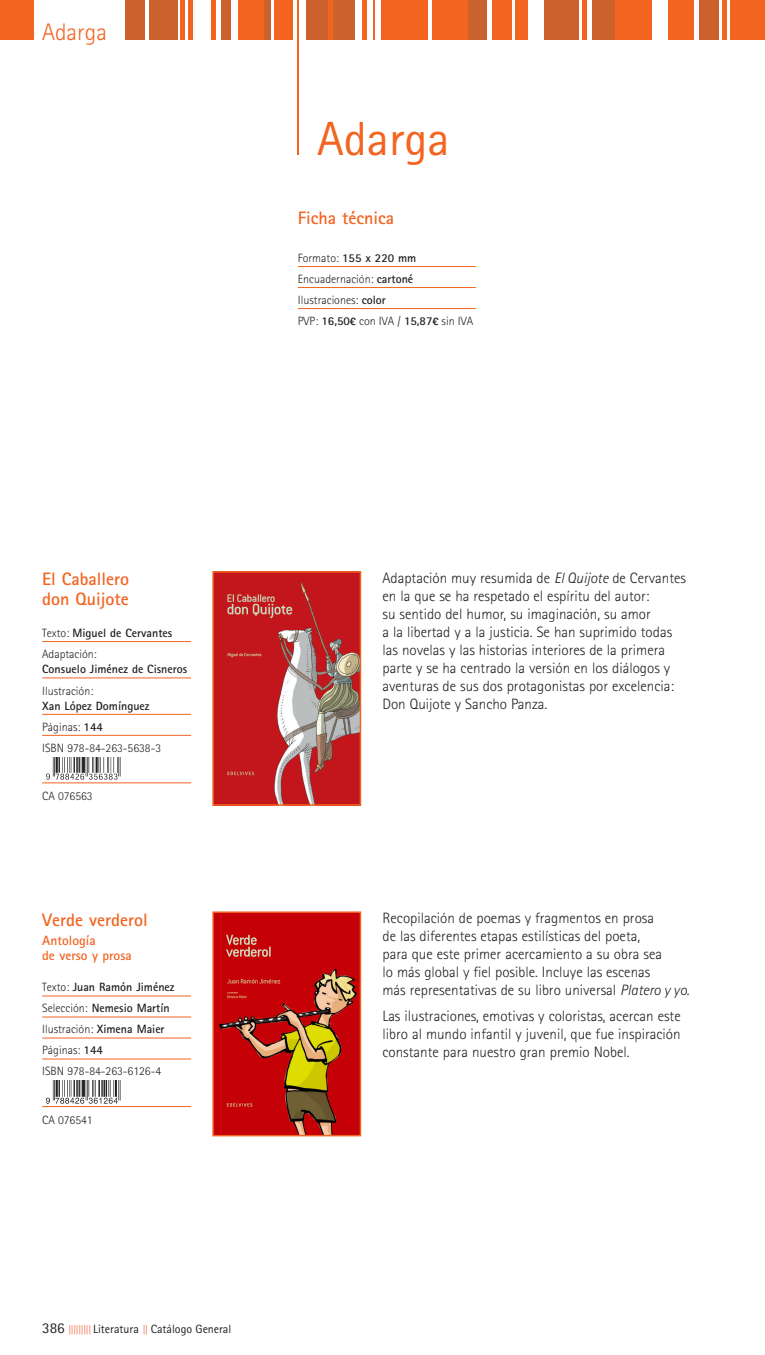
<style>
.page{position:relative;width:765px;height:1355px;background:#fff}
.page>*{position:absolute;margin:0;border:0;box-sizing:border-box;transform-origin:0 0}
.t1{font:48px "Rotis Sans Serif";color:#f36421}
.t2{font:300 24px "Rotis Sans Serif";color:#f36421}
.t3{font:700 18px/19.5px "Rotis Sans Serif";color:#f36421}
.t4{font:300 15px/18px "Rotis Sans Serif";color:#231f20}
.t5{font:700 13.5px/15px "Rotis Sans Serif";color:#f36421}
.t6{font:300 12px/21px "Rotis Sans Serif";color:#231f20}
.t7{font:12px "Rotis Sans Serif";letter-spacing:-.005em;color:#231f20}
.t8{font:700 12px "Rotis Sans Serif";color:#231f20}
.s1{font-weight:700}
.s2{font-family:"Rotis II Sans Pro";font-weight:700;font-size:10.5px}
.s3{font-size:15px}
.s4{font-weight:300;font-size:10.5px;color:#f04d22}
.s5{font-style:italic}
</style>
<div class="page">
<div style="left:180px;top:0;width:5px;height:40px;background:#f36421"></div>
<div style="left:149px;top:0;width:12px;height:40px;background:#cb612c"></div>
<div style="left:125px;top:0;width:20px;height:40px;background:#cb612c"></div>
<div style="left:158px;top:0;width:19px;height:40px;background:#cb612c"></div>
<div style="left:0;top:0;width:34px;height:40px;background:#f36421"></div>
<hr style="left:189px;top:0;width:4px;height:40px;background:#f36421">
<hr style="left:211px;top:0;width:4px;height:40px;background:#f36421">
<div style="left:221px;top:0;width:9px;height:40px;background:#cb612c"></div>
<div style="left:318px;top:0;width:37px;height:40px;background:#cb612c"></div>
<svg style="left:263px;top:0;width:7px;height:40px"></svg>
<div style="left:274px;top:0;width:18px;height:40px;background:#f36421"></div>
<div style="left:238px;top:0;width:25px;height:40px;background:#f36421"></div>
<div style="left:306px;top:0;width:19px;height:40px;background:#cb612c"></div>
<div style="left:515px;top:0;width:13px;height:40px;background:#f36421"></div>
<hr style="left:362px;top:0;width:4px;height:40px;background:#f36421">
<div style="left:328px;top:0;width:5px;height:40px;background:#f36421"></div>
<div style="left:381px;top:0;width:46px;height:40px;background:#f36421"></div>
<div style="left:461px;top:0;width:26px;height:40px;background:#cb612c"></div>
<div style="left:544px;top:0;width:35px;height:40px;background:#cb612c"></div>
<div style="left:592px;top:0;width:35px;height:40px;background:#cb612c"></div>
<div style="left:432px;top:0;width:35px;height:40px;background:#f36421"></div>
<div style="left:492px;top:0;width:19px;height:40px;background:#f36421"></div>
<hr style="left:582px;top:0;width:4px;height:40px;background:#f36421">
<div style="left:615px;top:0;width:36px;height:40px;background:#f36421"></div>
<div style="left:668px;top:0;width:26px;height:40px;background:#f36421"></div>
<div style="left:699px;top:0;width:20px;height:40px;background:#cb612c"></div>
<hr style="left:722px;top:0;width:4px;height:40px;background:#f36421">
<div style="left:730px;top:0;width:35px;height:40px;background:#f36421"></div>
<hr style="left:297px;top:0;width:2px;height:154px;background:#f36421">
<hr style="left:373px;top:0;width:2px;height:40px;background:#f36421">
<hr style="left:42px;top:641px;width:149px;height:1px;background:#f36421">
<hr style="left:42px;top:677px;width:149px;height:1px;background:#f36421">
<hr style="left:42px;top:714px;width:149px;height:1px;background:#f36421">
<hr style="left:42px;top:735px;width:149px;height:1px;background:#f36421">
<hr style="left:42px;top:782px;width:149px;height:1px;background:#f36421">
<img style="left:46px;top:757px;width:75px;height:23px">
<img style="left:215px;top:574px;width:143px;height:229px">
<div style="left:212px;top:571px;width:149px;height:235px;border:2px solid #f36421"></div>
<hr style="left:42px;top:995px;width:149px;height:1px;background:#f36421">
<hr style="left:42px;top:1016px;width:149px;height:1px;background:#f36421">
<hr style="left:42px;top:1037px;width:149px;height:1px;background:#f36421">
<hr style="left:42px;top:1058px;width:149px;height:1px;background:#f36421">
<hr style="left:42px;top:1106px;width:149px;height:1px;background:#f36421">
<img style="left:46px;top:1080px;width:75px;height:23px">
<img style="left:215px;top:914px;width:143px;height:219px">
<div style="left:212px;top:911px;width:149px;height:225px;border:2px solid #f36421"></div>
<hr style="left:298px;top:266px;width:178px;height:1px;background:#f36421">
<hr style="left:298px;top:287px;width:178px;height:1px;background:#f36421">
<hr style="left:298px;top:308px;width:178px;height:1px;background:#f36421">
<h2 class="t2" style="left:42px;top:18px;width:66px">Adarga</h2>
<h1 class="t1" style="left:317px;top:110px;width:134px">Adarga</h1>
<p class="t3" style="left:298px;top:208px;width:98px">Ficha técnica</p>
<p class="t6" style="left:298px;top:247px;width:177px">Formato: <span class="s1">155 x 220 mm<br></span>Encuadernación: <span class="s1">cartoné<br></span>Ilustraciones: <span class="s1">color<br></span>PVP: <span class="s1">16,50</span><span class="s2">€</span> con IVA / <span class="s1">15,87</span><span class="s2">€</span> sin IVA</p>
<p class="t3" style="left:42px;top:569px;width:88px">El Caballero don Quijote</p>
<p class="t6" style="left:42px;top:622px;width:132px;line-height:21.5px">Texto: <span class="s1">Miguel de Cervantes<br></span>Adaptación:</p>
<p class="t8" style="left:42px;top:661px;width:147px">Consuelo Jiménez de Cisneros</p>
<p class="t6" style="left:42px;top:680px;width:53px">Ilustración:</p>
<p class="t6" style="left:42px;top:695px;width:120px"><span class="s1">Xan López Domínguez<br></span>Páginas: <span class="s1">144<br></span>ISBN 978-84-263-5638-3</p>
<p class="t6" style="left:42px;top:785px;width:52px">CA 076563</p>
<p class="t3" style="left:42px;top:909px;width:107px">Verde verderol</p>
<p class="t5" style="left:42px;top:933px;width:91px">Antología<br>de verso y prosa</p>
<p class="t6" style="left:42px;top:977px;width:134px">Texto: <span class="s1">Juan Ramón Jiménez<br></span>Selección: <span class="s1">Nemesio Martín<br></span>Ilustración: <span class="s1">Ximena Maier<br></span>Páginas: <span class="s1">144<br></span>ISBN 978-84-263-6126-4</p>
<p class="t6" style="left:42px;top:1109px;width:52px">CA 076541</p>
<p class="t7" style="left:42px;top:1321px;width:191px"><span class="s3">386</span> <span class="s4">|||||||||</span> Literatura <span class="s4">||</span> Catálogo General</p>
<p class="t4" style="left:382px;top:568px;width:305px">Adaptación muy resumida de <span class="s5">El Quijote</span> de Cervantes en la que se ha respetado el espíritu del autor:<br>su sentido del humor, su imaginación, su amor<br>a la libertad y a la justicia. Se han suprimido todas las novelas y las historias interiores de la primera parte y se ha centrado la versión en los diálogos y aventuras de sus dos protagonistas por excelencia:<br>Don Quijote y Sancho Panza.</p>
<p class="t4" style="left:382px;top:909px;width:309px">Recopilación de poemas y fragmentos en prosa<br>de las diferentes etapas estilísticas del poeta,<br>para que este primer acercamiento a su obra sea<br>lo más global y fiel posible. Incluye las escenas<br>más representativas de su libro universal <span class="s5">Platero y yo</span>.</p>
<p class="t4" style="left:382px;top:1007px;width:300px;text-align:justify">Las ilustraciones, emotivas y coloristas, acercan este libro al mundo infantil y juvenil, que fue inspiración constante para nuestro gran premio Nobel.</p>
</div>
